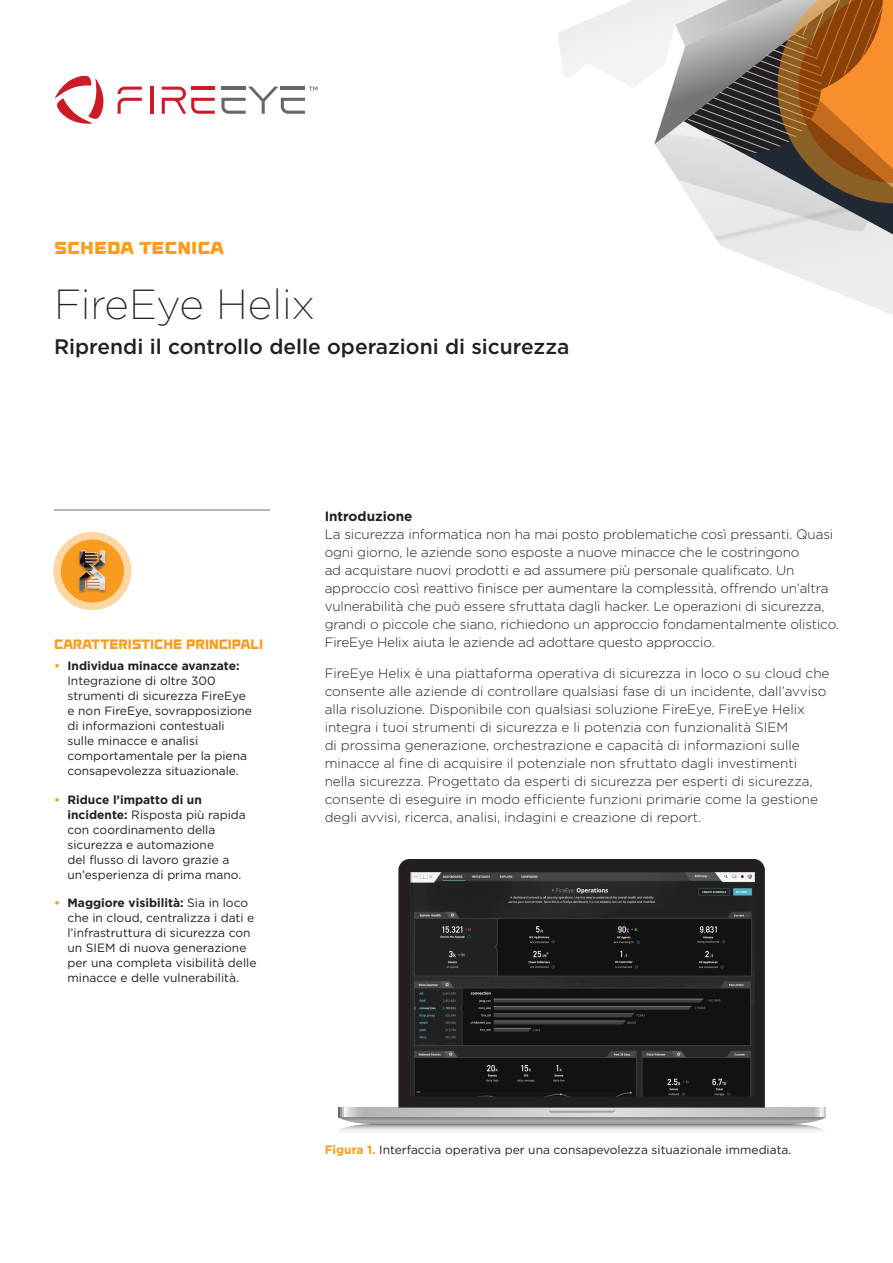
<style>
.page{position:relative;width:893px;height:1263px;background:#fff}
.page>*{position:absolute;margin:0;border:0;box-sizing:border-box;transform-origin:0 0}
.t1{font:200 42px "Gotham";color:#231f20}
.t2{font:500 21px "Gotham";color:#231f20}
.t3{font:21px "Fire Eye Display U";color:#f99b1c}
.Body_Text_9_12{font:300 13.5px/18px "Gotham";letter-spacing:-.01em;color:#231f20}
.t4{font:13.5px "Fire Eye Display U";color:#f99b1c}
.Subhead_Level_1{font:700 13.5px "Gotham";color:#231f20}
.t5{font:12px/15px "Gotham";color:#231f20}
.s1{font-weight:700;color:#f99b1c}
.s2{font-weight:700}
</style>
<div class="page">
<hr style="left:150px;top:87px;width:3px;height:27px;background:#cc1b26">
<svg style="left:118px;top:87px;width:24px;height:27px"></svg>
<svg style="left:162px;top:87px;width:53px;height:27px"></svg>
<svg style="left:55px;top:75px;width:48px;height:49px"></svg>
<svg style="left:221px;top:87px;width:96px;height:27px"></svg>
<svg style="left:558px;top:0;width:335px;height:315px"></svg>
<svg style="left:53px;top:532px;width:78px;height:78px"></svg>
<div style="left:61px;top:539px;width:63px;height:64px;background:#f89b1f;border-radius:50%"></div>
<img style="left:78px;top:550px;width:28px;height:43px">
<hr style="left:54px;top:510px;width:216px;height:1px;background:#231f20">
<div style="left:398px;top:859px;width:367px;height:248px;background:#231f20"></div>
<svg style="left:338px;top:1107px;width:488px;height:24px;background:#b8b9bc"></svg>
<img style="left:411px;top:872px;width:344px;height:224px">
<p class="t3" style="left:54px;top:234px;width:171px">scheda tecnica</p>
<p class="t1" style="left:54px;top:278px;width:262px">FireEye Helix</p>
<p class="t2" style="left:54px;top:333px;width:517px">Riprendi il controllo delle operazioni di sicurezza</p>
<p class="t4" style="left:54px;top:636px;width:211px">CARATTERISTICHE PRINCIPALI</p>
<p class="t5" style="left:68px;top:658px;width:186px;text-indent:-14px"><span class="s1">•</span> <span class="s2">Individua minacce avanzate:<br></span>Integrazione di oltre 300 strumenti di sicurezza FireEye e non FireEye, sovrapposizione di informazioni contestuali sulle minacce e analisi comportamentale per la piena consapevolezza situazionale.</p>
<p class="t5" style="left:68px;top:792px;width:180px;text-indent:-14px"><span class="s1">•</span> <span class="s2">Riduce l’impatto di un incidente:</span> Risposta più rapida con coordinamento della sicurezza e automazione<br>del flusso di lavoro grazie a un’esperienza di prima mano.</p>
<p class="t5" style="left:68px;top:895px;width:190px;text-indent:-14px"><span class="s1">•</span> <span class="s2">Maggiore visibilità:</span> Sia in loco che in cloud, centralizza i dati e l’infrastruttura di sicurezza con un SIEM di nuova generazione per una completa visibilità delle minacce e delle vulnerabilità.</p>
<p class="Subhead_Level_1" style="left:325px;top:507px;width:89px">Introduzione</p>
<p class="Body_Text_9_12" style="left:325px;top:524px;width:516px">La sicurezza informatica non ha mai posto problematiche così pressanti. Quasi ogni giorno, le aziende sono esposte a nuove minacce che le costringono<br>ad acquistare nuovi prodotti e ad assumere più personale qualificato. Un approccio così reattivo finisce per aumentare la complessità, offrendo un’altra vulnerabilità che può essere sfruttata dagli hacker. Le operazioni di sicurezza, grandi o piccole che siano, richiedono un approccio fondamentalmente olistico.<br>FireEye Helix aiuta le aziende ad adottare questo approccio.</p>
<p class="Body_Text_9_12" style="left:325px;top:664px;width:506px">FireEye Helix è una piattaforma operativa di sicurezza in loco o su cloud che consente alle aziende di controllare qualsiasi fase di un incidente, dall’avviso alla risoluzione. Disponibile con qualsiasi soluzione FireEye, FireEye Helix integra i tuoi strumenti di sicurezza e li potenzia con funzionalità SIEM<br>di prossima generazione, orchestrazione e capacità di informazioni sulle minacce al fine di acquisire il potenziale non sfruttato dagli investimenti nella sicurezza. Progettato da esperti di sicurezza per esperti di sicurezza, consente di eseguire in modo efficiente funzioni primarie come la gestione degli avvisi, ricerca, analisi, indagini e creazione di report.</p>
<p class="t5" style="left:325px;top:1142px;width:468px"><span class="s1">Figura 1.</span> Interfaccia operativa per una consapevolezza situazionale immediata.</p>
</div>
